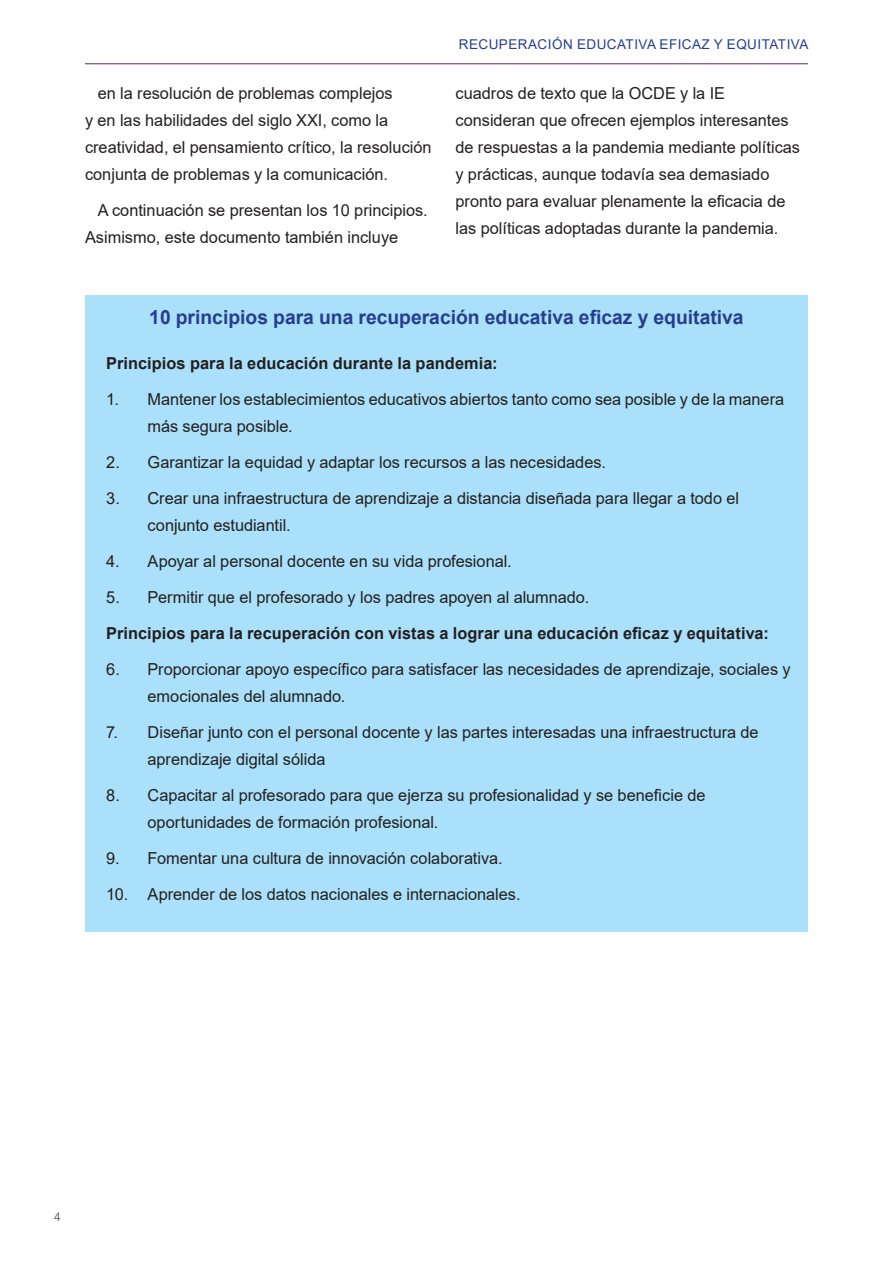
<style>
.page{position:relative;width:893px;height:1263px;background:#fff}
.page>*{position:absolute;margin:0;border:0;box-sizing:border-box;transform-origin:0 0}
.Box_heading{font:700 19.5px "Arial";color:#253f8e}
.body{font:16.5px/27px "Arial";color:#231f20}
.body-2{font:700 16.5px "Arial";letter-spacing:.005em;color:#231f20}
.roulette{font:13.5px "Arial";letter-spacing:.035em;color:#253f8e}
.t1{font:12px "Arial";color:#6c6d70}
</style>
<div class="page">
<hr style="left:85px;top:63px;width:723px;height:1px;background:#5f2860">
<div style="left:85px;top:295px;width:723px;height:636px;background:#aae0f9"></div>
<p class="body" style="left:85px;top:80px;width:348px;text-indent:13px">en la resolución de problemas complejos<br>y en las habilidades del siglo XXI, como la creatividad, el pensamiento crítico, la resolución conjunta de problemas y la comunicación.</p>
<p class="body" style="left:85px;top:197px;width:344px;text-indent:13px">A continuación se presentan los 10 principios.<br>Asimismo, este documento también incluye</p>
<p class="roulette" style="left:459px;top:35px;width:351px">RECUPERACIÓN EDUCATIVA EFICAZ Y EQUITATIVA</p>
<p class="body" style="left:455px;top:80px;width:346px">cuadros de texto que la OCDE y la IE consideran que ofrecen ejemplos interesantes de respuestas a la pandemia mediante políticas y prácticas, aunque todavía sea demasiado pronto para evaluar plenamente la eficacia de las políticas adoptadas durante la pandemia.</p>
<p class="Box_heading" style="left:149px;top:303px;width:596px">10 principios para una recuperación educativa eficaz y equitativa</p>
<p class="body-2" style="left:106px;top:352px;width:393px">Principios para la educación durante la pandemia:</p>
<p class="body" style="left:148px;top:386px;width:638px;text-indent:-41px">1. Mantener los establecimientos educativos abiertos tanto como sea posible y de la manera más segura posible.</p>
<p class="body" style="left:106px;top:449px;width:501px">2. Garantizar la equidad y adaptar los recursos a las necesidades.</p>
<p class="body" style="left:148px;top:485px;width:593px;text-indent:-41px">3. Crear una infraestructura de aprendizaje a distancia diseñada para llegar a todo el conjunto estudiantil.</p>
<p class="body" style="left:106px;top:548px;width:407px">4. Apoyar al personal docente en su vida profesional.</p>
<p class="body" style="left:106px;top:584px;width:484px">5. Permitir que el profesorado y los padres apoyen al alumnado.</p>
<p class="body-2" style="left:106px;top:622px;width:664px">Principios para la recuperación con vistas a lograr una educación eficaz y equitativa:</p>
<p class="body" style="left:148px;top:656px;width:645px;text-indent:-41px">6. Proporcionar apoyo específico para satisfacer las necesidades de aprendizaje, sociales y emocionales del alumnado.</p>
<p class="body" style="left:148px;top:719px;width:613px;text-indent:-41px">7. Diseñar junto con el personal docente y las partes interesadas una infraestructura de aprendizaje digital sólida</p>
<p class="body" style="left:148px;top:782px;width:560px;text-indent:-41px">8. Capacitar al profesorado para que ejerza su profesionalidad y se beneficie de oportunidades de formación profesional.</p>
<p class="body" style="left:106px;top:845px;width:398px">9. Fomentar una cultura de innovación colaborativa.</p>
<p class="body" style="left:106px;top:881px;width:416px">10. Aprender de los datos nacionales e internacionales.</p>
<p class="t1" style="left:54px;top:1208px;width:8px">4</p>
</div>
